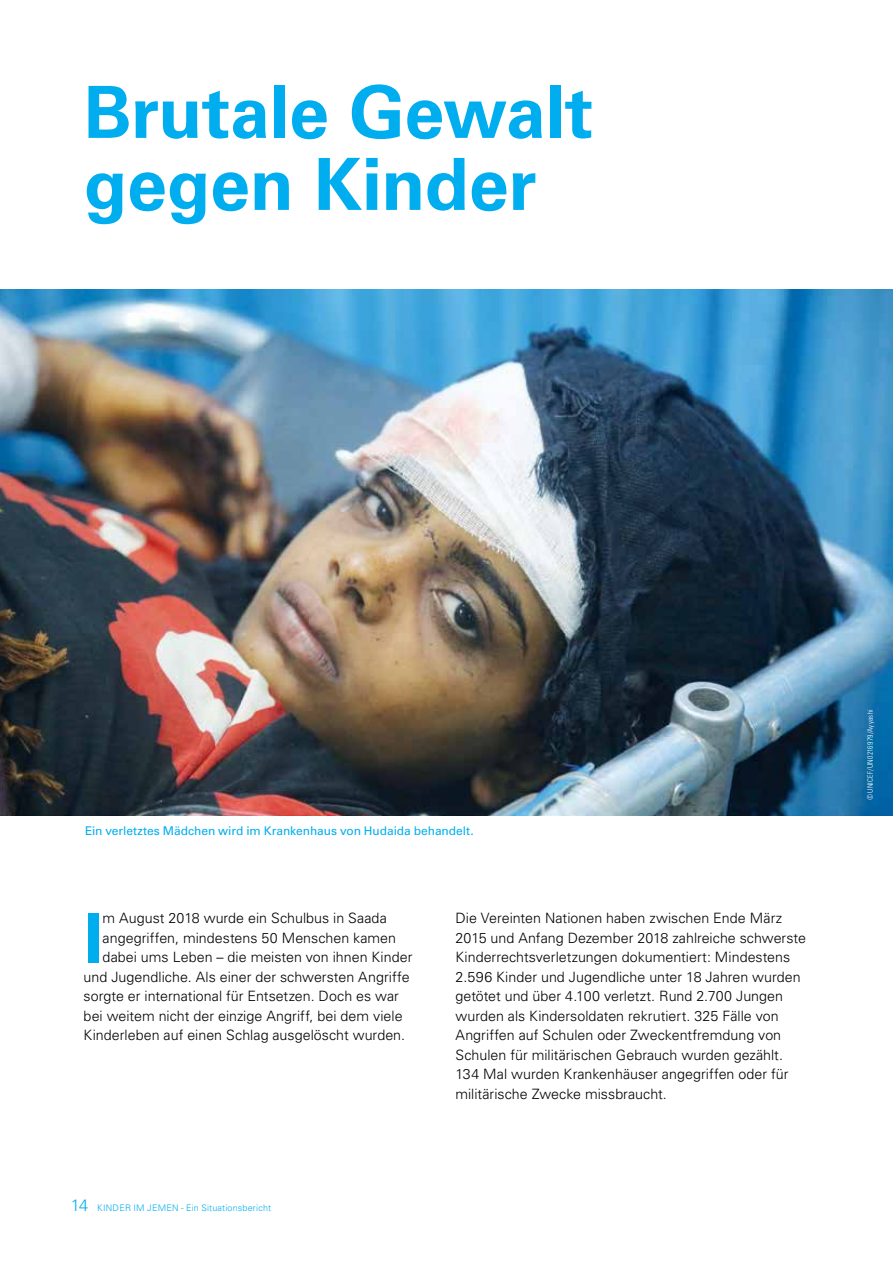
<style>
.page{position:relative;width:893px;height:1263px;background:#fff}
.page>*{position:absolute;margin:0;border:0;box-sizing:border-box;transform-origin:0 0}
.t1{font:700 72px/72px "Univers LT Std";letter-spacing:-.005em;color:#00aeef}
.t2{font:700 68.25px "Univers LT Std";color:#00aeef}
.t3{font:300 14.25px/19.5px "Univers LT Std";color:#000}
.t4{font:12px "Univers LT Std";letter-spacing:-.005em;color:#00aeef}
.t5{font:300 9px "Univers LT Std";letter-spacing:.02em;color:#00aeef}
.t6{font:300 condensed 7.5px "Univers LT Std";letter-spacing:.025em;color:#fff}
.s1{font-size:16.5px}
</style>
<div class="page">
<img style="left:0;top:289px;width:893px;height:526px">
<h1 class="t1" style="left:84px;top:77px;width:511px">Brutale Gewalt gegen Kinder</h1>
<p class="t4" style="left:85px;top:824px;width:390px">Ein verletztes Mädchen wird im Krankenhaus von Hudaida behandelt.</p>
<h2 class="t2" style="left:84px;top:898px;width:20px">I</h2>
<p class="t3" style="left:103px;top:908px;width:286px">m August 2018 wurde ein Schulbus in Saada</p>
<p class="t3" style="left:103px;top:928px;width:295px">angegriffen, mindestens 50 Menschen kamen</p>
<p class="t3" style="left:103px;top:947px;width:311px">dabei ums Leben – die meisten von ihnen Kinder</p>
<p class="t3" style="left:84px;top:967px;width:327px">und Jugendliche. Als einer der schwersten Angriffe</p>
<p class="t3" style="left:84px;top:986px;width:317px">sorgte er international für Entsetzen. Doch es war</p>
<p class="t3" style="left:84px;top:1006px;width:321px">bei weitem nicht der einzige Angriff, bei dem viele</p>
<p class="t3" style="left:84px;top:1025px;width:323px">Kinderleben auf einen Schlag ausgelöscht wurden.</p>
<p class="t5" style="left:71px;top:1202px;width:202px"><span class="s1">14</span> KINDER IM JEMEN - Ein Situationsbericht</p>
<p class="t3" style="left:455px;top:908px;width:352px">Die Vereinten Nationen haben zwischen Ende März 2015 und Anfang Dezember 2018 zahlreiche schwerste Kinderrechtsverletzungen dokumentiert: Mindestens 2.596 Kinder und Jugendliche unter 18 Jahren wurden getötet und über 4.100 verletzt. Rund 2.700 Jungen wurden als Kindersoldaten rekrutiert. 325 Fälle von Angriffen auf Schulen oder Zweckentfremdung von Schulen für militärischen Gebrauch wurden gezählt.<br>134 Mal wurden Krankenhäuser angegriffen oder für militärische Zwecke missbraucht.</p>
<p class="t6" style="left:866px;top:800px;width:92px;rotate:-90deg">© UNICEF/UN0216979/Ayyashi</p>
</div>
